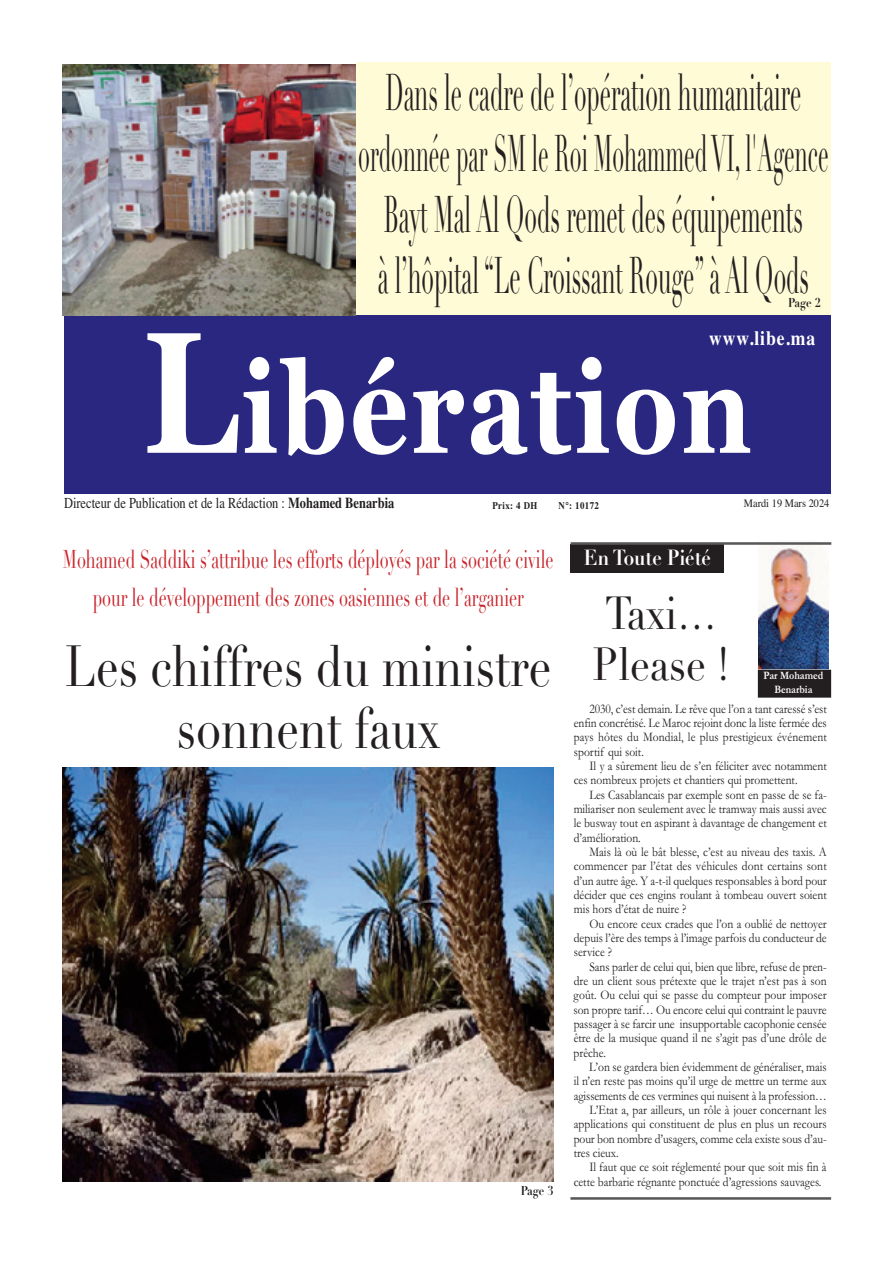
<style>
.page{position:relative;width:893px;height:1263px;background:#fff}
.page>*{position:absolute;margin:0;border:0;box-sizing:border-box;transform-origin:0 0}
.t1{font:700 126.75px "Georgia";color:#fff;scale:.81 1}
.t2{font:57px/62.1px "Didot";color:#231f20;text-align:center;scale:.79 1}
.t3{font:50.7px/60.9px "Didot";color:#231f20;text-align:center;scale:.44 1}
.t4{font:45.6px/50.7px "Didot";color:#231f20;scale:.87 1}
.t5{font:25.35px/38.1px "Didot";color:#c8242b;text-align:center;scale:.64 1}
.t6{font:700 21.6px "Didot";color:#fff;scale:.87 1}
.t7{font:700 20.25px "Times";color:#fff;scale:.87 1}
.t8{font:15.15px "Times";color:#231f20;scale:.82 1}
.t9{font:13.35px/28.7px "Garamond";color:#231f20;text-align:right;scale:.87 1}
.t10{font:700 12.75px "Didot";color:#231f20;scale:.87 1}
.t11{font:700 11.4px/13.4px "Garamond";color:#fff;text-align:center;scale:.87 1}
.t12{font:11.4px "Times";color:#231f20;scale:.91 1}
.t13{font:700 10.2px "Times";letter-spacing:.045em;color:#231f20;scale:.87 1}
.s1{font-size:172.5px}
.s2{font-weight:700}
</style>
<div class="page">
<img style="left:759px;top:545px;width:69px;height:124px">
<div style="left:757px;top:539px;width:73px;height:132px;border:1px solid #fff"></div>
<div style="left:758px;top:671px;width:73px;height:26px;background:#231f20"></div>
<div style="left:64px;top:315px;width:767px;height:178px;background:#292780"></div>
<div style="left:571px;top:544px;width:153px;height:29px;background:#231f20"></div>
<img style="left:63px;top:767px;width:491px;height:414px">
<hr style="left:571px;top:542px;width:260px;height:3px;background:#57585a">
<hr style="left:570px;top:1197px;width:261px;height:2px;background:#57585a">
<div style="left:356px;top:62px;width:475px;height:253px;background:#fffbd6"></div>
<img style="left:63px;top:65px;width:293px;height:250px">
<p class="t3" style="left:358px;top:63px;width:1070px">Dans le cadre de ‘l opération humanitaire ordonnée par SM le Roi Mohammed 'l,V I Agence Bayt Mal Al Qods remet des équipements<br>’ là hôpital L e“ Croissant Rouge à” Al Qods</p>
<p class="t10" style="left:788px;top:295px;width:39px">Page 2</p>
<p class="t7" style="left:709px;top:319px;width:123px">www.libe.ma</p>
<p class="t1" style="left:143px;top:313px;width:754px"><span class="s1">L</span>ibération</p>
<p class="t8" style="left:64px;top:488px;width:404px">Directeur de Publication et de la Rédaction : <span class="s2">Mohamed Benarbia</span></p>
<p class="t13" style="left:492px;top:495px;width:53px">Prix 4: DH</p>
<p class="t13" style="left:559px;top:495px;width:48px">N°: 10172</p>
<p class="t12" style="left:744px;top:492px;width:96px">Mardi 19 Mars 2024</p>
<p class="t5" style="left:63px;top:540px;width:768px">Mohamed Saddiki s‘attribue les efforts déployés par la société civile pour le développement des zones oasiennes et de ‘l arganier</p>
<p class="t2" style="left:65px;top:636px;width:617px">Les chiffres du ministre sonnent faux</p>
<p class="t10" style="left:521px;top:1183px;width:39px">Page 3</p>
<p class="t6" style="left:584px;top:544px;width:148px">En Toute Piété</p>
<p class="t4" style="left:593px;top:589px;width:159px">Taxi...<br>Please !</p>
<p class="t11" style="left:764px;top:669px;width:70px">Par Mohamed<br>Benarbia</p>
<p class="t9" style="left:589px;top:694px;width:274px">2030, ’c est demain. Le rêve que ’l on a tant caressé ’s est</p>
<p class="t9" style="left:574px;top:708px;width:292px">enfin concrétisé. Le Maroc rejoint donc la liste fermée des</p>
<p class="t9" style="left:574px;top:723px;width:292px">pays hôtes du Mondial, le plus prestigieux événement</p>
<p class="t9" style="left:574px;top:737px;width:82px">sportif qui soit.</p>
<p class="t9" style="left:589px;top:751px;width:274px">Il y a sûrement lieu de e n’s féliciter avec notamment</p>
<p class="t9" style="left:574px;top:766px;width:259px">ces nombreux projets et chantiers qui promettent.</p>
<p class="t9" style="left:574px;top:794px;width:292px">miliariser non seulement avec le tramway mais aussi avec</p>
<p class="t9" style="left:574px;top:780px;width:292px">Les Casablancais par exemple sont en passe de se fa-<br>le busway tout en aspirant à davantage de changement et</p>
<p class="t9" style="left:574px;top:823px;width:79px">’d amélioration.</p>
<p class="t9" style="left:589px;top:837px;width:274px">Mais là où le bât blesse ’ c, est au niveau des taxis A.</p>
<p class="t9" style="left:574px;top:851px;width:292px">commencer par ’l état des véhicules dont certains sont</p>
<p class="t9" style="left:574px;top:866px;width:292px">’d un autre âge Y. i l-t-a quelques responsables à bord pour</p>
<p class="t9" style="left:574px;top:880px;width:292px">décider que ces engins roulant à tombeau ouvert soient</p>
<p class="t9" style="left:574px;top:894px;width:131px">mis hors ’d état de nuire ?</p>
<p class="t9" style="left:589px;top:909px;width:274px">Ou encore ceux crades que ’l on a oublié de nettoyer</p>
<p class="t9" style="left:574px;top:923px;width:292px">depuis ’l ère des temps ’ là image parfois du conducteur de</p>
<p class="t9" style="left:574px;top:937px;width:45px">service ?</p>
<p class="t9" style="left:574px;top:966px;width:292px">dre un client sous prétexte que le trajet ’n est pas à son</p>
<p class="t9" style="left:574px;top:952px;width:292px">Sans parler de celui qui, bien que libre, refuse de pren&shy;goût. Ou celui qui se passe du compteur pour imposer</p>
<p class="t9" style="left:574px;top:995px;width:292px">son propre tarif… Ou encore celui qui contraint le pauvre</p>
<p class="t9" style="left:574px;top:1009px;width:292px">passager à se farcir une insupportable cacophonie censée</p>
<p class="t9" style="left:574px;top:1023px;width:292px">être de la musique quand il ne ’s agit pas ’d une drôle de</p>
<p class="t9" style="left:574px;top:1038px;width:39px">prêche.</p>
<p class="t9" style="left:589px;top:1052px;width:274px">’L on se gardera bien évidemment de généraliser, mais</p>
<p class="t9" style="left:574px;top:1066px;width:292px">il e n’n reste pas moins qu i l’ urge de mettre un terme aux</p>
<p class="t9" style="left:574px;top:1081px;width:292px">agissements de ces vermines qui nuisent à la profession...</p>
<p class="t9" style="left:589px;top:1095px;width:274px">’L Etat ,a par ailleurs, un rôle à jouer concernant les</p>
<p class="t9" style="left:574px;top:1109px;width:292px">applications qui constituent de plus en plus un recours</p>
<p class="t9" style="left:574px;top:1138px;width:53px">tres cieux.</p>
<p class="t9" style="left:574px;top:1124px;width:292px">pour bon nombre ’d usagers, comme cela existe sous a u’d -<br>Il faut que ce soit réglementé pour que soit mis fin à</p>
<p class="t9" style="left:574px;top:1167px;width:286px">cette barbarie régnante ponctuée ’d agressions sauvages.</p>
</div>
